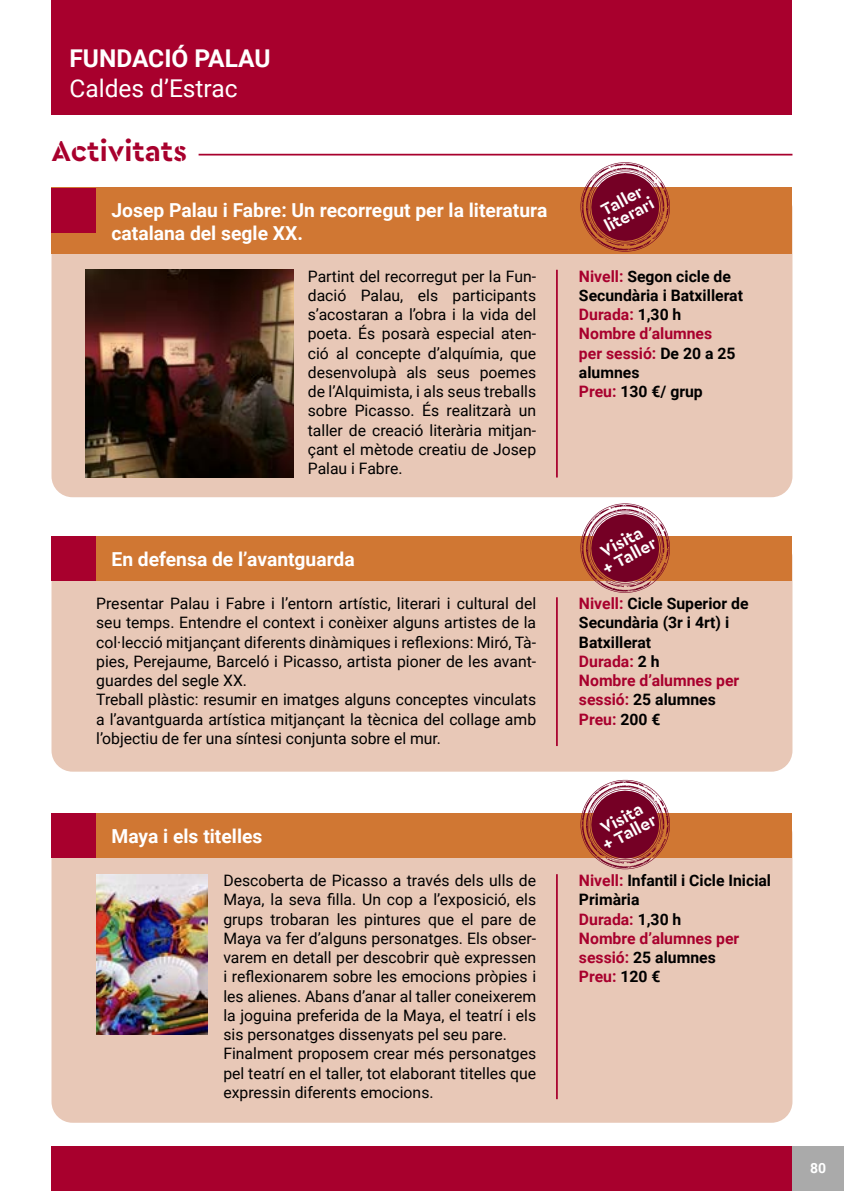
<style>
.page{position:relative;width:844px;height:1191px;background:#fff}
.page>*{position:absolute;margin:0;border:0;box-sizing:border-box;transform-origin:0 0}
.t1{font:700 29.75px "Cera Stencil";color:#a8002d}
.t2{font:24.5px "Roboto";color:#fff}
.t3{font:700 24.5px "Roboto";color:#fff}
.t4{font:700 19.25px/23.1px "Roboto";color:#fff}
.t5{font:700 17.32px/15.8px "Cera Stencil";color:#fff;text-align:center}
.t6{font:15.75px/19.2px "Roboto";color:#000}
.t7{font:700 15.75px/19.2px "Roboto";color:#000}
.t8{font:700 14px "Roboto";color:#fff}
.s1{color:#a8002d}
</style>
<div class="page">
<div style="left:792px;top:1146px;width:51px;height:45px;background:#aaa"></div>
<div style="left:51px;top:813px;width:741px;height:309px;background:#e8c8b7;border-radius:21px"></div>
<div style="left:51px;top:813px;width:741px;height:45px;background:#d07733"></div>
<div style="left:51px;top:0;width:741px;height:114px;background:#a8002d"></div>
<div style="left:51px;top:1146px;width:741px;height:45px;background:#a8002d"></div>
<hr style="left:198px;top:154px;width:594px;height:1px;background:#a8002d">
<div style="left:51px;top:188px;width:741px;height:309px;background:#e8c8b7;border-radius:21px"></div>
<div style="left:51px;top:188px;width:741px;height:66px;background:#d07733"></div>
<div style="left:51px;top:188px;width:45px;height:44px;background:#a8002d"></div>
<hr style="left:556px;top:270px;width:1px;height:207px;background:#a8002d">
<img style="left:85px;top:270px;width:208px;height:207px">
<div style="left:51px;top:536px;width:741px;height:235px;background:#e8c8b7;border-radius:21px"></div>
<div style="left:51px;top:536px;width:741px;height:45px;background:#d07733"></div>
<div style="left:51px;top:536px;width:45px;height:45px;background:#a8002d"></div>
<hr style="left:556px;top:597px;width:1px;height:149px;background:#a8002d">
<div style="left:51px;top:813px;width:45px;height:45px;background:#a8002d"></div>
<hr style="left:556px;top:874px;width:1px;height:225px;background:#a8002d">
<img style="left:96px;top:874px;width:111px;height:160px">
<svg style="left:578px;top:162px;width:93px;height:90px"></svg>
<svg style="left:580px;top:503px;width:90px;height:90px"></svg>
<svg style="left:580px;top:779px;width:90px;height:91px"></svg>
<h2 class="t3" style="left:69px;top:41px;width:202px">FUNDACIÓ PALAU</h2>
<h2 class="t2" style="left:69px;top:71px;width:169px">Caldes d’Estrac</h2>
<h1 class="t1" style="left:51px;top:131px;width:137px">Activitats</h1>
<p class="t4" style="left:111px;top:198px;width:437px">Josep Palau i Fabre: Un recorregut per la literatura catalana del segle XX.</p>
<p class="t5" style="left:594px;top:206px;width:55px;text-align:left;rotate:-28deg">Taller literari</p>
<p class="t6" style="left:308px;top:266px;width:230px;text-align:justify">Partint del recorregut per la Fun&shy;dació Palau, els participants s’acostaran a l’obra i la vida del poeta. És posarà especial aten&shy;ció al concepte d’alquímia, que desenvolupà als seus poemes de l’Alquimista, i als seus treballs sobre Picasso. És realitzarà un taller de creació literària mitjan&shy;çant el mètode creatiu de Josep Palau i Fabre.</p>
<p class="t7" style="left:579px;top:266px;width:165px"><span class="s1">Nivell:</span> Segon cicle de<br>Secundària i Batxillerat<br><span class="s1">Durada:</span> 1,30 h<br><span class="s1">Nombre d’alumnes<br>per sessió:</span> De 20 a 25 alumnes<br><span class="s1">Preu:</span> 130 €/ grup</p>
<p class="t4" style="left:111px;top:547px;width:245px">En defensa de l’avantguarda</p>
<p class="t5" style="left:592px;top:548px;width:60px;rotate:-28deg">Visita + Taller</p>
<p class="t6" style="left:96px;top:593px;width:441px">Presentar Palau i Fabre i l’entorn artístic, literari i cultural del seu temps. Entendre el context i conèixer alguns artistes de la col·lecció mitjançant diferents dinàmiques i reflexions: Miró, Tà&shy;pies, Perejaume, Barceló i Picasso, artista pioner de les avant&shy;guardes del segle XX.<br>Treball plàstic: resumir en imatges alguns conceptes vinculats a l’avantguarda artística mitjançant la tècnica del collage amb l’objectiu de fer una síntesi conjunta sobre el mur.</p>
<p class="t7" style="left:579px;top:593px;width:171px"><span class="s1">Nivell:</span> Cicle Superior de<br>Secundària (3r i 4rt) i<br>Batxillerat<br><span class="s1">Durada:</span> 2 h<br><span class="s1">Nombre d’alumnes per sessió:</span> 25 alumnes<br><span class="s1">Preu:</span> 200 €</p>
<p class="t4" style="left:111px;top:823px;width:152px">Maya i els titelles</p>
<p class="t6" style="left:223px;top:870px;width:314px">Descoberta de Picasso a través dels ulls de Maya, la seva filla. Un cop a l’exposició, els grups trobaran les pintures que el pare de Maya va fer d’alguns personatges. Els obser&shy;varem en detall per descobrir què expressen i reflexionarem sobre les emocions pròpies i les alienes. Abans d’anar al taller coneixerem la joguina preferida de la Maya, el teatrí i els sis personatges dissenyats pel seu pare.<br>Finalment proposem crear més personatges pel teatrí en el taller, tot elaborant titelles que expressin diferents emocions.</p>
<p class="t5" style="left:592px;top:824px;width:60px;rotate:-28deg">Visita + Taller</p>
<p class="t7" style="left:579px;top:870px;width:194px"><span class="s1">Nivell:</span> Infantil i Cicle Inicial<br>Primària<br><span class="s1">Durada:</span> 1,30 h<br><span class="s1">Nombre d’alumnes per sessió:</span> 25 alumnes<br><span class="s1">Preu:</span> 120 €</p>
<p class="t8" style="left:810px;top:1158px;width:18px">80</p>
</div>
